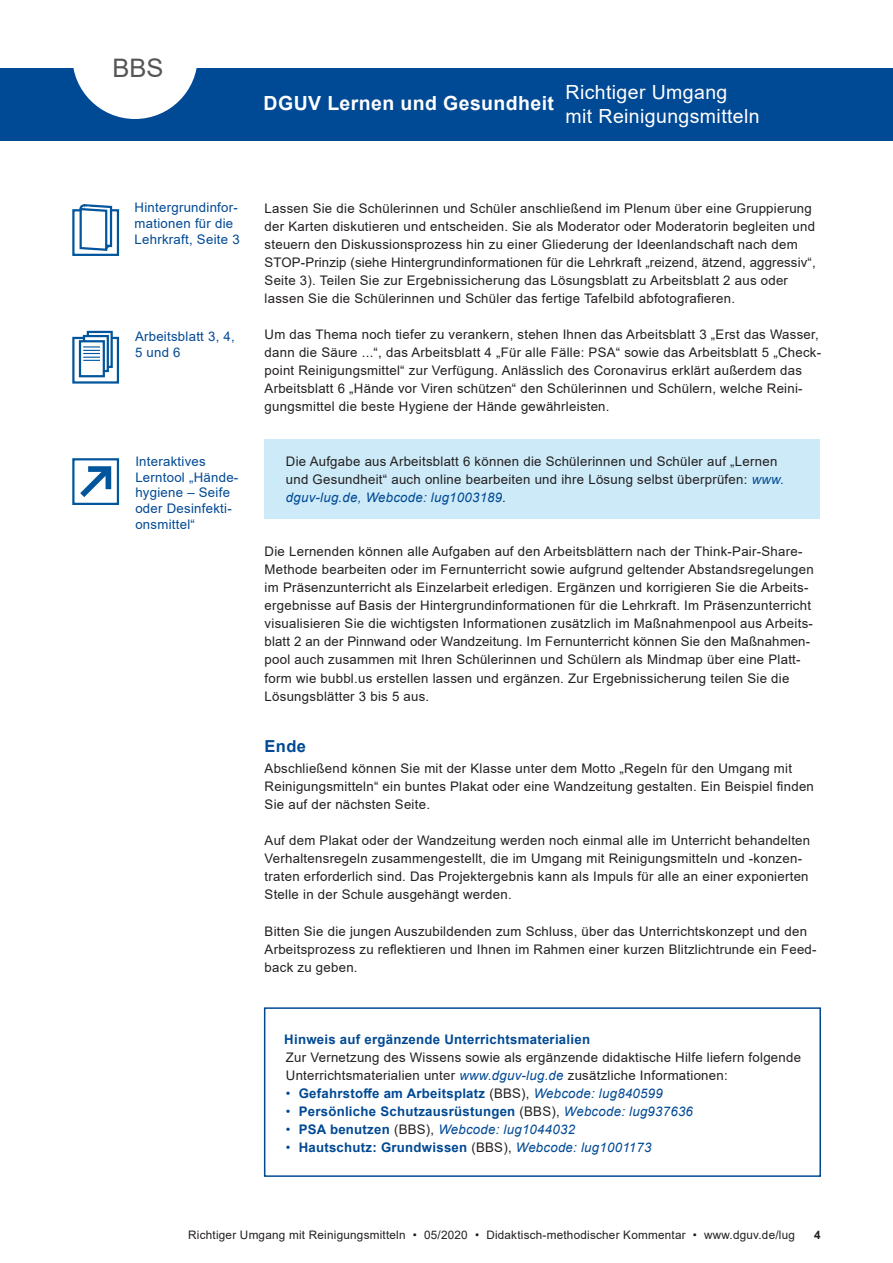
<style>
.page{position:relative;width:893px;height:1263px;background:#fff}
.page>*{position:absolute;margin:0;border:0;box-sizing:border-box;transform-origin:0 0}
.t1{font:25.5px "Arial";color:#555}
.t2{font:19.5px/23.4px "Arial";letter-spacing:.02em;color:#fff}
.t3{font:700 19.5px "Arial";letter-spacing:.02em;color:#fff}
.Zwischenueberschrift{font:700 16.5px "Arial";color:#004994}
.Fliesstext{font:13.2px/18px "Arial";letter-spacing:.02em;color:#231f20}
.Zwischenüberschrift{font:13.2px/18px "Arial";letter-spacing:.02em;color:#231f20}
.hinweis_links{font:13.2px/15.9px "Arial";letter-spacing:.02em;color:#004994}
.Fliesstext_Aufzaehlu{font:700 13.2px "Arial";letter-spacing:.02em;color:#004994}
.Zwischenüberschrift-2{font:700 13.2px "Arial";letter-spacing:.02em;color:#004994}
.Fliesstext_Aufzaehlu-2{font:italic 13.2px "Arial";letter-spacing:.02em;color:#004994}
.t4{font:11.7px "Arial";letter-spacing:.02em;color:#231f20}
.t5{font:700 11.7px "Arial";color:#231f20}
.s1{font-style:italic;color:#004994}
.s2{font-style:italic}
.s3{font-weight:700;color:#004994}
.s4{font-weight:400}
.s5{font-weight:400;color:#231f20}
.s6{font-weight:400;font-style:italic}
.s7{font-style:normal}
.s8{font-weight:700;font-style:normal}
.s9{font-style:normal;color:#231f20}
</style>
<div class="page">
<div style="left:0;top:68px;width:893px;height:72px;background:#004994"></div>
<svg style="left:73px;top:68px;width:124px;height:51px"></svg>
<div style="left:265px;top:440px;width:555px;height:79px;background:#cceaf8"></div>
<div style="left:264px;top:1007px;width:557px;height:170px;border:2px solid #004994"></div>
<div style="left:72px;top:458px;width:47px;height:47px;border:2px solid #01559c"></div>
<svg style="left:80px;top:466px;width:31px;height:31px"></svg>
<div style="left:72px;top:337px;width:47px;height:47px;border:2px solid #01559c"></div>
<div style="left:88px;top:332px;width:24px;height:35px;background:#fff"></div>
<div style="left:87px;top:331px;width:26px;height:37px;border:2px solid #01559c"></div>
<div style="left:83px;top:335px;width:26px;height:37px;background:#fff;border:2px solid #01559c"></div>
<div style="left:79px;top:340px;width:26px;height:37px;background:#fff;border:2px solid #01559c"></div>
<svg style="left:83px;top:346px;width:17px;height:15px"></svg>
<div style="left:72px;top:209px;width:47px;height:47px;border:2px solid #01559c"></div>
<svg style="left:78px;top:204px;width:36px;height:47px"></svg>
<h1 class="t1" style="left:112px;top:50px;width:53px">BBS</h1>
<h2 class="t3" style="left:264px;top:89px;width:292px">DGUV Lernen und Gesundheit</h2>
<h2 class="t2" style="left:566px;top:81px;width:196px">Richtiger Umgang<br>mit Reinigungsmitteln</h2>
<p class="hinweis_links" style="left:135px;top:200px;width:107px">Hintergrundinfor&shy;mationen für die<br>Lehrkraft, Seite 3</p>
<p class="hinweis_links" style="left:135px;top:328px;width:101px">Arbeitsblatt 3, 4,<br>5 und 6</p>
<p class="hinweis_links" style="left:135px;top:453px;width:105px">Interaktives<br>Lerntool „Hände&shy;hygiene – Seife oder Desinfekti&shy;onsmittel“</p>
<p class="Fliesstext" style="left:265px;top:199px;width:552px">Lassen Sie die Schülerinnen und Schüler anschließend im Plenum über eine Gruppierung der Karten diskutieren und entscheiden. Sie als Moderator oder Moderatorin begleiten und steuern den Diskussionsprozess hin zu einer Gliederung der Ideenlandschaft nach dem STOP-Prinzip (siehe Hintergrundinformationen für die Lehrkraft „reizend, ätzend, aggressiv“, Seite 3). Teilen Sie zur Ergebnissicherung das Lösungsblatt zu Arbeitsblatt 2 aus oder lassen Sie die Schülerinnen und Schüler das fertige Tafelbild abfotografieren.</p>
<p class="Fliesstext" style="left:265px;top:325px;width:558px">Um das Thema noch tiefer zu verankern, stehen Ihnen das Arbeitsblatt 3 „Erst das Wasser, dann die Säure ...“, das Arbeitsblatt 4 „Für alle Fälle: PSA“ sowie das Arbeitsblatt 5 „Check&shy;point Reinigungsmittel“ zur Verfügung. Anlässlich des Coronavirus erklärt außerdem das Arbeitsblatt 6 „Hände vor Viren schützen“ den Schülerinnen und Schülern, welche Reini&shy;gungsmittel die beste Hygiene der Hände gewährleisten.</p>
<p class="Fliesstext" style="left:286px;top:452px;width:500px">Die Aufgabe aus Arbeitsblatt 6 können die Schülerinnen und Schüler auf „Lernen und Gesundheit“ auch online bearbeiten und ihre Lösung selbst überprüfen: <span class="s1">www. dguv-lug.de, Webcode: lug1003189</span><span class="s2">.</span></p>
<p class="Fliesstext" style="left:265px;top:542px;width:550px">Die Lernenden können alle Aufgaben auf den Arbeitsblättern nach der Think-Pair-Share-Methode bearbeiten oder im Fernunterricht sowie aufgrund geltender Abstandsregelungen im Präsenzunterricht als Einzelarbeit erledigen. Ergänzen und korrigieren Sie die Arbeits&shy;ergebnisse auf Basis der Hintergrundinformationen für die Lehrkraft. Im Präsenzunterricht visualisieren Sie die wichtigsten Informationen zusätzlich im Maßnahmenpool aus Arbeits&shy;blatt 2 an der Pinnwand oder Wandzeitung. Im Fernunterricht können Sie den Maßnahmen&shy;pool auch zusammen mit Ihren Schülerinnen und Schülern als Mindmap über eine Platt&shy;form wie bubbl.us erstellen lassen und ergänzen. Zur Ergebnissicherung teilen Sie die Lösungsblätter 3 bis 5 aus.</p>
<p class="Zwischenueberschrift" style="left:265px;top:735px;width:43px">Ende</p>
<p class="Fliesstext" style="left:265px;top:759px;width:551px">Abschließend können Sie mit der Klasse unter dem Motto „Regeln für den Umgang mit<br>Reinigungsmitteln“ ein buntes Plakat oder eine Wandzeitung gestalten. Ein Beispiel finden<br>Sie auf der nächsten Seite.</p>
<p class="Fliesstext" style="left:265px;top:831px;width:547px">Auf dem Plakat oder der Wandzeitung werden noch einmal alle im Unterricht behandelten Verhaltensregeln zusammengestellt, die im Umgang mit Reinigungsmitteln und -konzen&shy;traten erforderlich sind. Das Projektergebnis kann als Impuls für alle an einer exponierten Stelle in der Schule ausgehängt werden.</p>
<p class="Fliesstext" style="left:265px;top:922px;width:553px">Bitten Sie die jungen Auszubildenden zum Schluss, über das Unterrichtskonzept und den<br>Arbeitsprozess zu reflektieren und Ihnen im Rahmen einer kurzen Blitzlichtrunde ein Feed&shy;back zu geben.</p>
<p class="Zwischenüberschrift" style="left:284px;top:1030px;width:518px"><span class="s3">Hinweis auf ergänzende Unterrichtsmaterialien<br></span>Zur Vernetzung des Wissens sowie als ergänzende didaktische Hilfe liefern folgende<br>Unterrichtsmaterialien unter <span class="s1">www.dguv-lug.de</span> zusätzliche Informationen:</p>
<p class="Zwischenüberschrift-2" style="left:286px;top:1084px;width:378px"><span class="s4">•</span> Gefahrstoffe am Arbeitsplatz <span class="s5">(BBS),</span> <span class="s6">Webcode: lug840599</span></p>
<p class="Fliesstext_Aufzaehlu" style="left:286px;top:1102px;width:409px"><span class="s4">•</span> Persönliche Schutzausrüstungen <span class="s5">(BBS),</span> <span class="s6">Webcode: lug937636</span></p>
<p class="Fliesstext_Aufzaehlu-2" style="left:286px;top:1121px;width:291px"><span class="s7">•</span> <span class="s8">PSA benutzen</span> <span class="s9">(BBS),</span> Webcode: lug1044032</p>
<p class="Fliesstext_Aufzaehlu" style="left:286px;top:1138px;width:367px"><span class="s4">•</span> Hautschutz: Grundwissen <span class="s5">(BBS),</span> <span class="s6">Webcode: lug1001173</span></p>
<p class="t4" style="left:188px;top:1227px;width:608px">Richtiger Umgang mit Reinigungsmitteln • 05/2020 • Didaktisch-methodischer Kommentar • www.dguv.de/lug</p>
<p class="t5" style="left:814px;top:1227px;width:8px">4</p>
</div>
